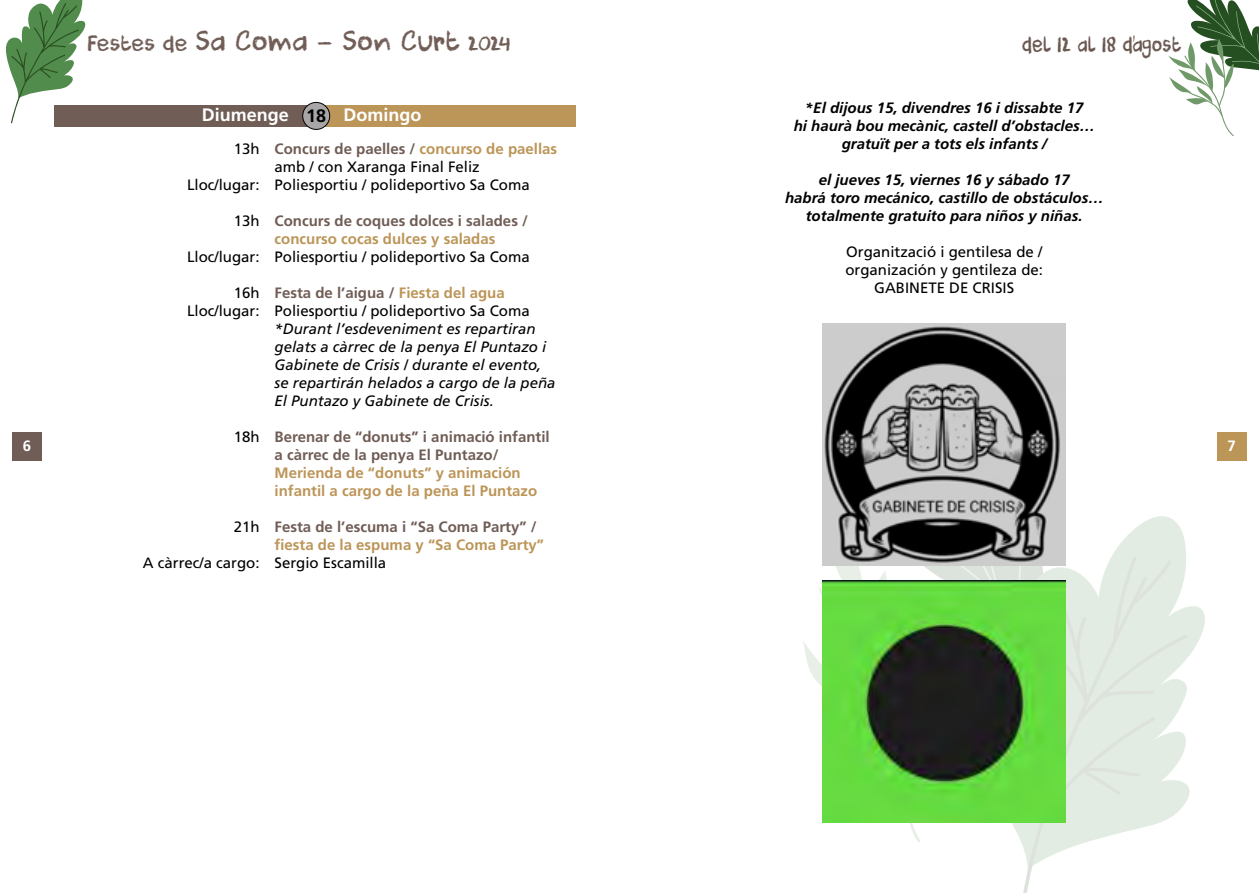
<style>
.page{position:relative;width:1259px;height:893px;background:#fff}
.page>*{position:absolute;margin:0;border:0;box-sizing:border-box;transform-origin:0 0}
.t1{font:27px "DK Cool Crayon";color:#705d55}
.t2{font:21px "DK Cool Crayon";color:#69574f;scale:.85 1}
.t3{font:700 18px "Frutiger LT Std";color:#fff}
.t4{font:15px/18px "Frutiger LT Std";color:#000}
.t5{font:700 15px/18px "Frutiger LT Std";color:#705d55}
.t6{font:italic 700 15px/18px "Frutiger LT Std";color:#000;text-align:center}
.t7{font:italic 15px/18px "Frutiger LT Std";color:#000}
.t8{font:700 15px/18px "Frutiger LT Std";color:#bc9558}
.t9{font:700 15px "Frutiger LT Std";color:#fff}
.s1{font-size:21px}
.s2{color:#000}
.s3{font-weight:400;color:#000}
.s4{color:#bc9558}
.s5{font-weight:700;color:#705d55}
.s6{font-weight:700;color:#bc9558}
</style>
<div class="page">
<div style="left:12px;top:432px;width:30px;height:29px;background:#705d55"></div>
<div style="left:1216px;top:432px;width:30px;height:29px;background:#bc9558"></div>
<svg style="left:1168px;top:0;width:91px;height:136px"></svg>
<svg style="left:6px;top:0;width:79px;height:124px"></svg>
<svg style="left:803px;top:565px;width:163px;height:277px"></svg>
<svg style="left:966px;top:513px;width:239px;height:310px"></svg>
<svg style="left:987px;top:555px;width:201px;height:338px;fill:#e3ece3"></svg>
<img style="left:822px;top:324px;width:243px;height:241px">
<img style="left:822px;top:580px;width:243px;height:242px">
<div style="left:54px;top:105px;width:262px;height:22px;background:#705d55"></div>
<div style="left:314px;top:105px;width:262px;height:22px;background:#bc9558"></div>
<div style="left:303px;top:102px;width:27px;height:27px;background:#a8a6a6;border-radius:50%"></div>
<div style="left:302px;top:102px;width:28px;height:28px;border:1px solid #000;border-radius:50%"></div>
<h1 class="t1" style="left:87px;top:25px;width:425px"><span class="s1">Festes de</span> Sa Coma - Son Curt <span class="s1">2024</span></h1>
<h2 class="t2" style="left:1021px;top:31px;width:189px">del 12 al 18 d’agost</h2>
<p class="t6" style="left:794px;top:99px;width:302px">*El dijous 15, divendres 16 i dissabte 17<br>hi haurà bou mecànic, castell d’obstacles… gratuït per a tots els infants /</p>
<p class="t6" style="left:785px;top:171px;width:320px">el jueves 15, viernes 16 y sábado 17<br>habrá toro mecánico, castillo de obstáculos… totalmente gratuito para niños y niñas.</p>
<p class="t4" style="left:845px;top:243px;width:199px;text-align:center">Organització i gentilesa de / organización y gentileza de:<br>GABINETE DE CRISIS</p>
<p class="t3" style="left:202px;top:105px;width:221px">Diumenge <span class="s2">18</span> Domingo</p>
<p class="t5" style="left:234px;top:139px;width:325px"><span class="s3">13h</span> Concurs de paelles / <span class="s4">concurso de paellas</span></p>
<p class="t4" style="left:274px;top:157px;width:207px">amb / con Xaranga Final Feliz</p>
<p class="t4" style="left:187px;top:175px;width:344px">Lloc/lugar: Poliesportiu / polideportivo Sa Coma</p>
<p class="t5" style="left:234px;top:211px;width:296px;text-align:center"><span class="s3">13h</span> Concurs de coques dolces i salades / <span class="s4">concurso cocas dulces y saladas</span></p>
<p class="t4" style="left:187px;top:247px;width:344px">Lloc/lugar: Poliesportiu / polideportivo Sa Coma</p>
<p class="t4" style="left:187px;top:283px;width:344px;text-indent:47px">16h <span class="s5">Festa de l’aigua /</span> <span class="s6">Fiesta del agua<br></span>Lloc/lugar: Poliesportiu / polideportivo Sa Coma</p>
<p class="t7" style="left:274px;top:319px;width:282px">*Durant l’esdeveniment es repartiran gelats a càrrec de la penya El Puntazo i Gabinete de Crisis / durante el evento, se repartirán helados a cargo de la peña El Puntazo y Gabinete de Crisis.</p>
<p class="t5" style="left:274px;top:427px;width:277px;text-indent:-41px"><span class="s3">18h</span> Berenar de “donuts” i animació infantil a càrrec de la penya El Puntazo/</p>
<p class="t8" style="left:274px;top:463px;width:264px">Merienda de “donuts” y animación infantil a cargo de la peña El Puntazo</p>
<p class="t5" style="left:274px;top:517px;width:271px;text-indent:-41px"><span class="s3">21h</span> Festa de l’escuma i “Sa Coma Party” / <span class="s4">fiesta de la espuma y “Sa Coma Party”</span></p>
<p class="t4" style="left:143px;top:553px;width:245px">A càrrec/a cargo: Sergio Escamilla</p>
<p class="t9" style="left:23px;top:437px;width:10px">6</p>
<p class="t9" style="left:1227px;top:437px;width:10px">7</p>
</div>
